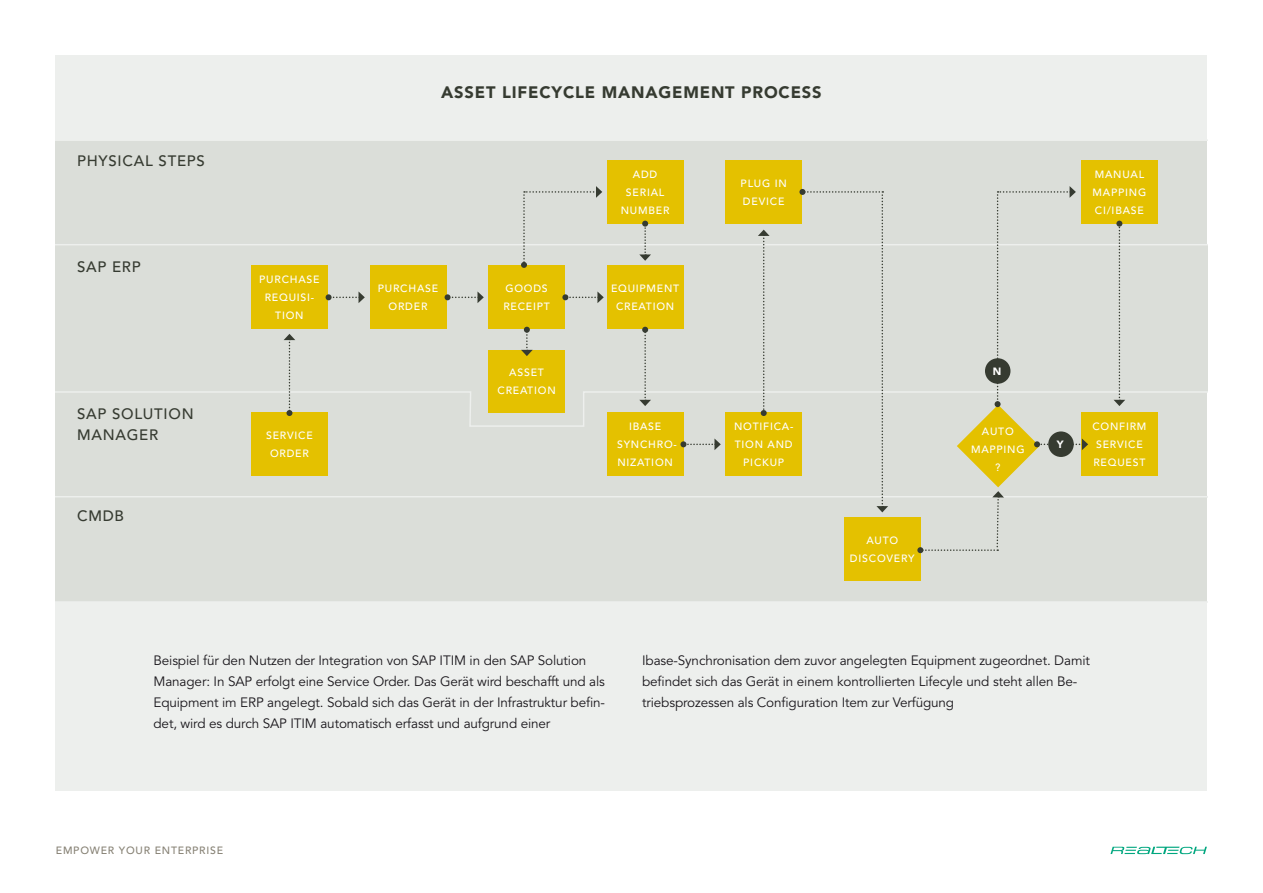
<style>
.page{position:relative;width:1263px;height:893px;background:#fff}
.page>*{position:absolute;margin:0;border:0;box-sizing:border-box;transform-origin:0 0}
.t1{font:900 16.5px "Avenir LT Std";letter-spacing:.05em;color:#363b31}
.headline_abschnitt{font:500 15px/21px "Avenir LT Std";letter-spacing:.05em;color:#363b31}
.copy{font:13.5px/21px "Avenir LT Std";letter-spacing:-.01em;color:#1a171c}
.rubrizierung_klein{font:500 10.5px/18px "Avenir LT Std";letter-spacing:.075em;color:#fff}
.t2{font:500 10.5px "Avenir LT Std";letter-spacing:.075em;color:#878275}
.headline_abschnitt_h{font:900 10.5px "Avenir LT Std";color:#fff}
</style>
<div class="page">
<svg style="left:1110px;top:847px;width:97px;height:7px"></svg>
<div style="left:56px;top:56px;width:1151px;height:735px;background:#edefed"></div>
<div style="left:56px;top:141px;width:1151px;height:102px;background:#dbded9"></div>
<div style="left:56px;top:243px;width:1151px;height:358px;background:#dbded9"></div>
<div style="left:725px;top:161px;width:77px;height:63px;background:#e4c100"></div>
<div style="left:844px;top:518px;width:76px;height:63px;background:#e4c100"></div>
<div style="left:607px;top:413px;width:76px;height:63px;background:#e4c100"></div>
<div style="left:725px;top:413px;width:77px;height:63px;background:#e4c100"></div>
<div style="left:607px;top:161px;width:76px;height:63px;background:#e4c100"></div>
<div style="left:1081px;top:413px;width:77px;height:63px;background:#e4c100"></div>
<div style="left:1081px;top:161px;width:77px;height:63px;background:#e4c100"></div>
<div style="left:251px;top:266px;width:77px;height:63px;background:#e4c100"></div>
<div style="left:251px;top:413px;width:77px;height:63px;background:#e4c100"></div>
<div style="left:488px;top:266px;width:77px;height:63px;background:#e4c100"></div>
<div style="left:488px;top:350px;width:77px;height:63px;background:#e4c100"></div>
<div style="left:370px;top:266px;width:76px;height:63px;background:#e4c100"></div>
<div style="left:607px;top:266px;width:76px;height:63px;background:#e4c100"></div>
<svg style="left:521px;top:186px;width:81px;height:82px;background:#d7dad1"></svg>
<svg style="left:521px;top:327px;width:12px;height:29px"></svg>
<svg style="left:639px;top:327px;width:12px;height:79px"></svg>
<svg style="left:639px;top:221px;width:12px;height:40px"></svg>
<svg style="left:1113px;top:221px;width:12px;height:185px;background:#cfd2cb"></svg>
<svg style="left:284px;top:334px;width:11px;height:82px"></svg>
<svg style="left:758px;top:230px;width:11px;height:186px;background:#ced1c9"></svg>
<div style="left:799px;top:189px;width:89px;height:323px;background:#dbded9"></div>
<svg style="left:562px;top:291px;width:42px;height:12px"></svg>
<svg style="left:680px;top:438px;width:41px;height:12px"></svg>
<svg style="left:445px;top:291px;width:39px;height:12px"></svg>
<svg style="left:326px;top:291px;width:39px;height:12px"></svg>
<svg style="left:917px;top:186px;width:171px;height:367px;background:#dadbc9"></svg>
<div style="left:985px;top:358px;width:25px;height:26px;background:#363b31;border-radius:50%"></div>
<div style="left:1048px;top:431px;width:26px;height:26px;background:#363b31;border-radius:50%"></div>
<p class="headline_abschnitt" style="left:77px;top:151px;width:129px">PHYSICAL STEPS</p>
<p class="headline_abschnitt" style="left:77px;top:256px;width:65px">SAP ERP</p>
<p class="headline_abschnitt" style="left:77px;top:403px;width:118px">SAP SOLUTION<br>MANAGER</p>
<p class="headline_abschnitt" style="left:77px;top:505px;width:48px">CMDB</p>
<p class="rubrizierung_klein" style="left:259px;top:271px;width:62px;text-align:center">PURCHASE<br>REQUISI-<br>TION</p>
<p class="rubrizierung_klein" style="left:266px;top:427px;width:48px">SERVICE</p>
<p class="rubrizierung_klein" style="left:270px;top:445px;width:40px">ORDER</p>
<p class="t1" style="left:441px;top:82px;width:382px">ASSET LIFECYCLE MANAGEMENT PROCESS</p>
<p class="rubrizierung_klein" style="left:633px;top:166px;width:26px">ADD</p>
<p class="rubrizierung_klein" style="left:626px;top:184px;width:40px">SERIAL</p>
<p class="rubrizierung_klein" style="left:621px;top:202px;width:50px">NUMBER</p>
<p class="rubrizierung_klein" style="left:378px;top:280px;width:62px;text-align:center">PURCHASE<br>ORDER</p>
<p class="rubrizierung_klein" style="left:611px;top:280px;width:70px">EQUIPMENT</p>
<p class="rubrizierung_klein" style="left:505px;top:280px;width:44px">GOODS</p>
<p class="rubrizierung_klein" style="left:503px;top:298px;width:48px">RECEIPT</p>
<p class="rubrizierung_klein" style="left:616px;top:298px;width:60px">CREATION</p>
<p class="rubrizierung_klein" style="left:509px;top:364px;width:36px">ASSET</p>
<p class="rubrizierung_klein" style="left:497px;top:382px;width:60px">CREATION</p>
<p class="rubrizierung_klein" style="left:629px;top:418px;width:34px">IBASE</p>
<p class="rubrizierung_klein" style="left:617px;top:436px;width:61px">SYNCHRO-<br>NIZATION</p>
<p class="rubrizierung_klein" style="left:741px;top:175px;width:48px">PLUG IN<br>DEVICE</p>
<p class="rubrizierung_klein" style="left:734px;top:418px;width:61px;text-align:center">NOTIFICA-<br>TION AND<br>PICKUP</p>
<p class="rubrizierung_klein" style="left:866px;top:532px;width:33px">AUTO</p>
<p class="rubrizierung_klein" style="left:850px;top:550px;width:66px">DISCOVERY</p>
<p class="rubrizierung_klein" style="left:1093px;top:166px;width:55px">MANUAL<br>MAPPING</p>
<p class="rubrizierung_klein" style="left:1095px;top:202px;width:51px">CI/IBASE</p>
<p class="headline_abschnitt_h" style="left:993px;top:365px;width:10px">N</p>
<p class="rubrizierung_klein" style="left:982px;top:422px;width:33px">AUTO</p>
<p class="rubrizierung_klein" style="left:971px;top:440px;width:55px">MAPPING</p>
<p class="rubrizierung_klein" style="left:995px;top:458px;width:7px">?</p>
<p class="headline_abschnitt_h" style="left:1057px;top:438px;width:8px">Y</p>
<p class="rubrizierung_klein" style="left:1092px;top:418px;width:56px">CONFIRM<br>SERVICE<br>REQUEST</p>
<p class="copy" style="left:154px;top:650px;width:453px">Beispiel für den Nutzen der Integration von SAP ITIM in den SAP Solution Manager: In SAP erfolgt eine Service Order. Das Gerät wird beschafft und als Equipment im ERP angelegt. Sobald sich das Gerät in der Infrastruktur befin&shy;det, wird es durch SAP ITIM automatisch erfasst und aufgrund einer</p>
<p class="copy" style="left:642px;top:650px;width:449px">Ibase-Synchronisation dem zuvor angelegten Equipment zugeordnet. Damit befindet sich das Gerät in einem kontrollierten Lifecyle und steht allen Be&shy;triebsprozessen als Configuration Item zur Verfügung</p>
<p class="t2" style="left:56px;top:845px;width:169px">EMPOWER YOUR ENTERPRISE</p>
</div>
